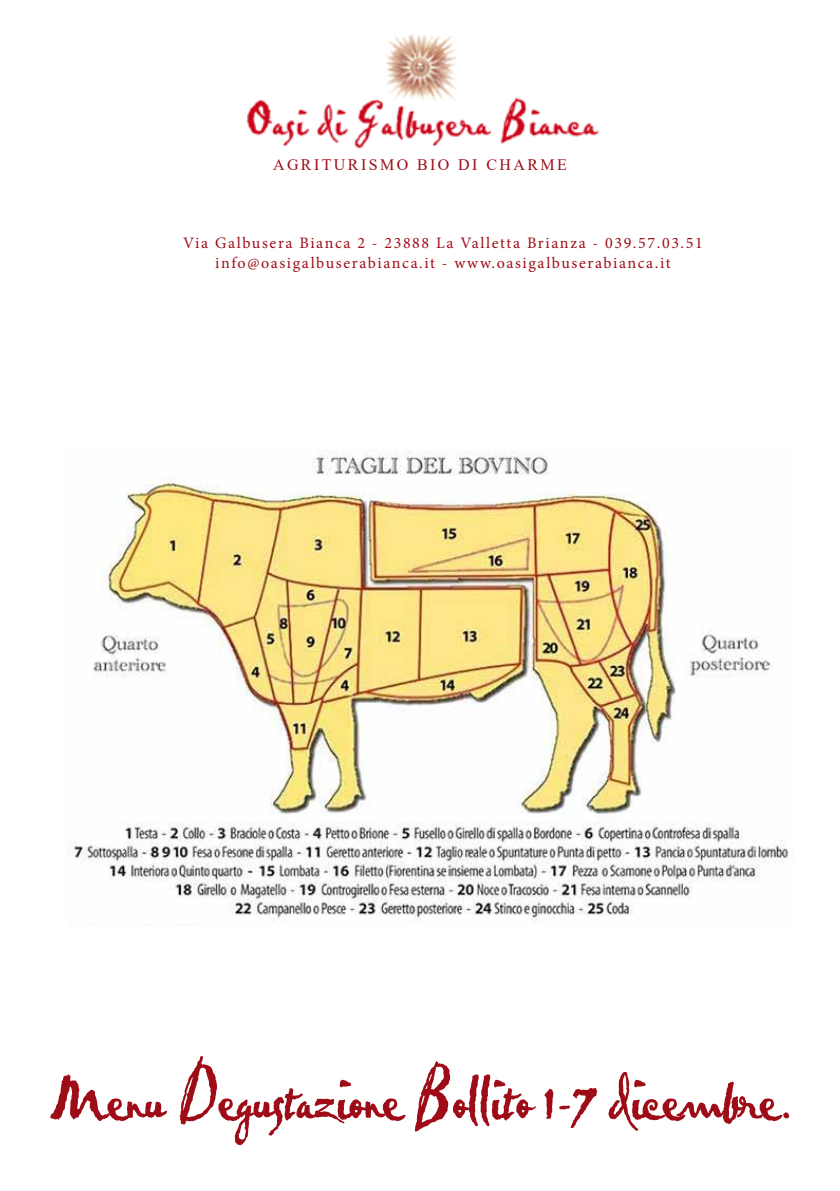
<style>
.page{position:relative;width:840px;height:1191px;background:#fff}
.page>*{position:absolute;margin:0;border:0;box-sizing:border-box;transform-origin:0 0}
.t1{font:78px "Pablo Plain";letter-spacing:-.04em;color:#9e0d17}
.t2{font:16px/19.2px "Minion Pro";letter-spacing:.1em;color:#9e0d17;text-align:center}
.t3{font:16px "Times New Roman";letter-spacing:.15em;color:#9e0d17}
</style>
<div class="page">
<img style="left:247px;top:34px;width:353px;height:114px">
<img style="left:68px;top:451px;width:725px;height:472px">
<p class="t3" style="left:273px;top:153px;width:295px">AGRITURISMO BIO DI CHARME</p>
<p class="t2" style="left:183px;top:234px;width:521px">Via Galbusera Bianca 2 - 23888 La Valletta Brianza - 039.57.03.51 info@oasigalbuserabianca.it - www.oasigalbuserabianca.it</p>
<h1 class="t1" style="left:48px;top:1051px;width:746px">Menu Degustazione Bollito 1-7 dicembre.</h1>
</div>
